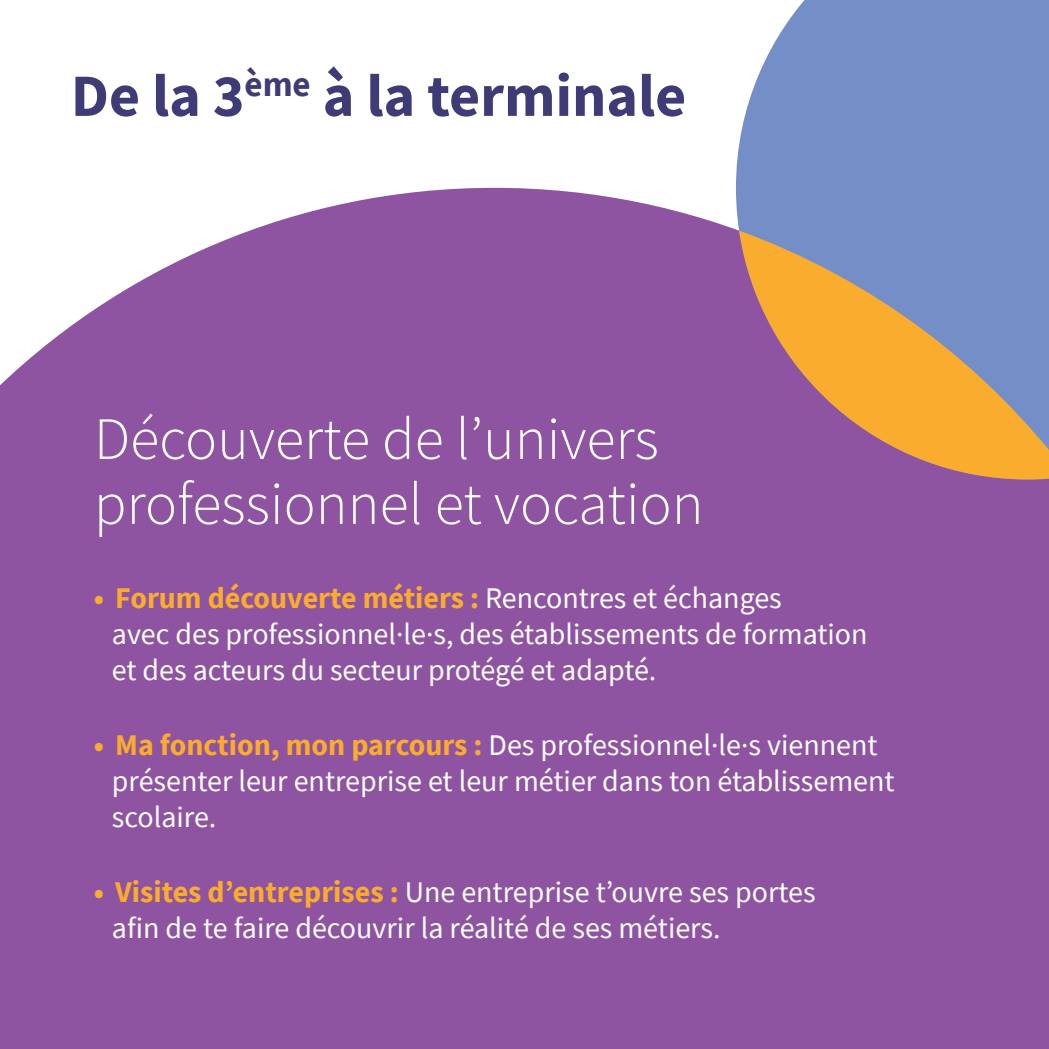
<style>
.page{position:relative;width:1049px;height:1049px;background:#fff}
.page>*{position:absolute;margin:0;border:0;box-sizing:border-box;transform-origin:0 0}
.Titres_secondaires_b{font:300 60px/65px "Source Sans Pro";color:#fff}
.Titre-H1{font:700 60px "Source Sans Pro";color:#3e3b76}
.t1{font:30px/36px "Source Sans Pro";color:#fff}
.s1{font-weight:700;color:#faac2e}
</style>
<div class="page">
<div style="left:0;top:188px;width:1049px;height:861px;background:#8e54a2"></div>
<svg style="left:736px;top:0;width:313px;height:480px;fill:#748ec8"></svg>
<svg style="left:739px;top:231px;width:310px;height:248px"></svg>
<h1 class="Titre-H1" style="left:71px;top:55px;width:617px">De la 3<sup>ème</sup> à la terminale</h1>
<h2 class="Titres_secondaires_b" style="left:94px;top:406px;width:611px">Découverte de l’univers professionnel et vocation</h2>
<p class="t1" style="left:112px;top:580px;width:757px;text-indent:-18px"><span class="s1">• Forum découverte métiers :</span> Rencontres et échanges<br>avec des professionnel.le.s, des établissements de formation et des acteurs du secteur protégé et adapté.</p>
<p class="t1" style="left:112px;top:727px;width:784px;text-indent:-18px"><span class="s1">• Ma fonction, mon parcours :</span> Des professionnel.le.s viennent présenter leur entreprise et leur métier dans ton établissement scolaire.</p>
<p class="t1" style="left:112px;top:874px;width:705px;text-indent:-18px"><span class="s1">• Visites d’entreprises :</span> Une entreprise t’ouvre ses portes afin de te faire découvrir la réalité de ses métiers.</p>
</div>
